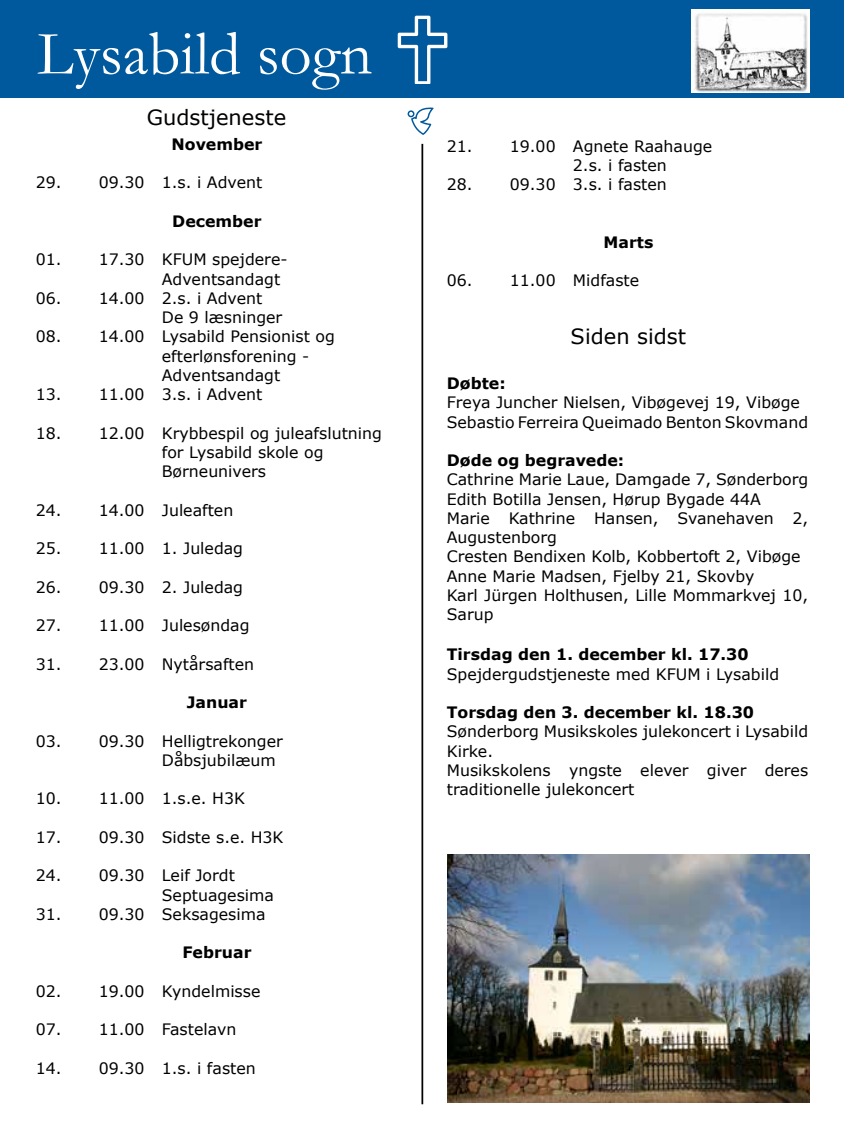
<style>
.page{position:relative;width:844px;height:1141px;background:#fff}
.page>*{position:absolute;margin:0;border:0;box-sizing:border-box;transform-origin:0 0}
.t1{font:63px "Garamond";color:#fff}
.t2{font:21px "Verdana";color:#000}
.t3{font:15.75px/19.2px "Verdana";color:#000}
.t4{font:700 15.75px "Verdana";color:#000}
</style>
<div class="page">
<div style="left:0;top:0;width:843px;height:97px;background:#00599d"></div>
<img style="left:691px;top:10px;width:117px;height:83px">
<svg style="left:407px;top:107px;width:26px;height:28px"></svg>
<hr style="left:421px;top:144px;width:2px;height:960px;background:#000">
<svg style="left:397px;top:16px;width:50px;height:68px"></svg>
<img style="left:447px;top:854px;width:362px;height:248px">
<h1 class="t1" style="left:37px;top:11px;width:336px">Lysabild sogn</h1>
<h2 class="t2" style="left:147px;top:103px;width:141px">Gudstjeneste</h2>
<p class="t4" style="left:171px;top:133px;width:92px">November</p>
<p class="t3" style="left:36px;top:173px;width:228px">29. 09.30 1.s. i Advent</p>
<p class="t4" style="left:172px;top:210px;width:91px">December</p>
<p class="t3" style="left:162px;top:250px;width:127px;text-indent:-126px">01. 17.30 KFUM spejdere-<br>Adventsandagt</p>
<p class="t3" style="left:162px;top:288px;width:122px;text-indent:-126px">06. 14.00 2.s. i Advent<br>De 9 læsninger</p>
<p class="t3" style="left:162px;top:327px;width:174px;text-indent:-126px">08. 14.00 Lysabild Pensionist og efterlønsforening -<br>Adventsandagt</p>
<p class="t3" style="left:36px;top:385px;width:228px">13. 11.00 3.s. i Advent</p>
<p class="t3" style="left:162px;top:423px;width:221px;text-indent:-126px">18. 12.00 Krybbespil og juleafslutning for Lysabild skole og<br>Børneunivers</p>
<p class="t3" style="left:36px;top:500px;width:199px">24. 14.00 Juleaften</p>
<p class="t3" style="left:36px;top:539px;width:209px">25. 11.00 1. Juledag</p>
<p class="t3" style="left:36px;top:577px;width:209px">26. 09.30 2. Juledag</p>
<p class="t3" style="left:36px;top:616px;width:215px">27. 11.00 Julesøndag</p>
<p class="t3" style="left:36px;top:654px;width:220px">31. 23.00 Nytårsaften</p>
<p class="t4" style="left:187px;top:691px;width:62px">Januar</p>
<p class="t3" style="left:162px;top:731px;width:122px;text-indent:-126px">03. 09.30 Helligtrekonger<br>Dåbsjubilæum</p>
<p class="t3" style="left:36px;top:789px;width:211px">10. 11.00 1.s.e. H3K</p>
<p class="t3" style="left:36px;top:827px;width:249px">17. 09.30 Sidste s.e. H3K</p>
<p class="t3" style="left:162px;top:866px;width:114px;text-indent:-126px">24. 09.30 Leif Jordt<br>Septuagesima</p>
<p class="t3" style="left:36px;top:904px;width:231px">31. 09.30 Seksagesima</p>
<p class="t4" style="left:182px;top:941px;width:71px">Februar</p>
<p class="t3" style="left:36px;top:981px;width:226px">02. 19.00 Kyndelmisse</p>
<p class="t3" style="left:36px;top:1020px;width:202px">07. 11.00 Fastelavn</p>
<p class="t3" style="left:36px;top:1058px;width:221px">14. 09.30 1.s. i fasten</p>
<p class="t3" style="left:572px;top:136px;width:141px;text-indent:-126px">21. 19.00 Agnete Raahauge<br>2.s. i fasten</p>
<p class="t3" style="left:446px;top:175px;width:221px">28. 09.30 3.s. i fasten</p>
<p class="t4" style="left:603px;top:231px;width:51px">Marts</p>
<p class="t3" style="left:446px;top:271px;width:194px">06. 11.00 Midfaste</p>
<h2 class="t2" style="left:570px;top:322px;width:117px">Siden sidst</h2>
<p class="t4" style="left:446px;top:372px;width:60px">Døbte:</p>
<p class="t3" style="left:446px;top:393px;width:363px">Freya Juncher Nielsen, Vibøgevej 19, Vibøge<br>Sebastio Ferreira Queimado Benton Skovmand</p>
<p class="t4" style="left:446px;top:449px;width:179px">Døde og begravede:</p>
<p class="t3" style="left:446px;top:470px;width:363px">Cathrine Marie Laue, Damgade 7, Sønderborg Edith Botilla Jensen, Hørup Bygade 44A<br>Marie Kathrine Hansen, Svanehaven 2, Augustenborg<br>Cresten Bendixen Kolb, Kobbertoft 2, Vibøge Anne Marie Madsen, Fjelby 21, Skovby<br>Karl Jürgen Holthusen, Lille Mommarkvej 10, Sarup</p>
<p class="t4" style="left:446px;top:643px;width:303px">Tirsdag den 1. december kl. 17.30</p>
<p class="t3" style="left:446px;top:664px;width:334px">Spejdergudstjeneste med KFUM i Lysabild</p>
<p class="t4" style="left:446px;top:701px;width:309px">Torsdag den 3. december kl. 18.30</p>
<p class="t3" style="left:446px;top:722px;width:363px">Sønderborg Musikskoles julekoncert i Lysabild<br>Kirke.<br>Musikskolens yngste elever giver deres traditionelle julekoncert</p>
</div>
